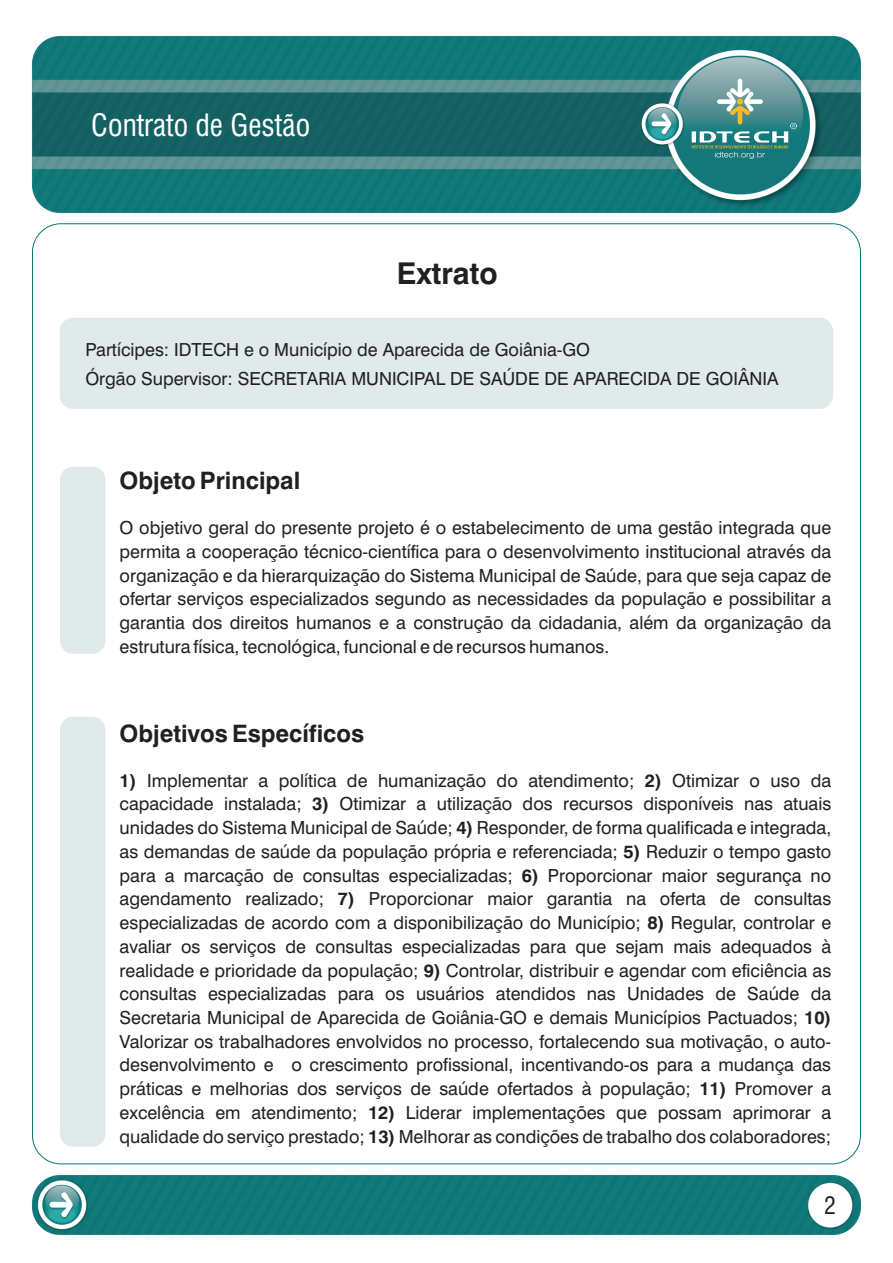
<style>
.page{position:relative;width:893px;height:1263px;background:#fff}
.page>*{position:absolute;margin:0;border:0;box-sizing:border-box;transform-origin:0 0}
.t1{font:condensed 30px "Swiss 721 BT";color:#fff}
.t2{font:700 30px "Swiss 721 BT";color:#231f20}
.t3{font:700 24px "Swiss 721 BT";color:#231f20}
.t4{font:condensed 23.7px "Swiss 721 BT";color:#231f20}
.t5{font:18px/23.7px "Swiss 721 BT";color:#231f20;text-align:justify}
.s1{font-weight:700}
</style>
<div class="page">
<div style="left:60px;top:318px;width:773px;height:91px;background:#e0eaeb;border-radius:13px"></div>
<img style="left:32px;top:36px;width:829px;height:177px">
<svg style="left:692px;top:79px;width:105px;height:80px;background:#609a97"></svg>
<img style="left:32px;top:1175px;width:829px;height:60px">
<div style="left:60px;top:467px;width:45px;height:187px;background:#e0eaeb;border-radius:13px"></div>
<div style="left:60px;top:717px;width:45px;height:430px;background:#e0eaeb;border-radius:13px"></div>
<h1 class="t1" style="left:91px;top:113px;width:220px">Contrato de Gestão</h1>
<h1 class="t2" style="left:397px;top:261px;width:102px">Extrato</h1>
<p class="t5" style="left:85px;top:337px;width:695px;line-height:29px">Partícipes: IDTECH e o Município de Aparecida de Goiânia-GO<br>Órgão Supervisor: SECRETARIA MUNICIPAL DE SAÚDE DE APARECIDA DE GOIÂNIA</p>
<h2 class="t3" style="left:120px;top:471px;width:182px">Objeto Principal</h2>
<p class="t5" style="left:120px;top:517px;width:713px">O objetivo geral do presente projeto é o estabelecimento de uma gestão integrada que permita a cooperação técnico-científica para o desenvolvimento institucional através da organização e da hierarquização do Sistema Municipal de Saúde, para que seja capaz de ofertar serviços especializados segundo as necessidades da população e possibilitar a garantia dos direitos humanos e a construção da cidadania, além da organização da estrutura física, tecnológica, funcional e de recursos humanos.</p>
<h2 class="t3" style="left:120px;top:724px;width:246px">Objetivos Específicos</h2>
<p class="t5" style="left:120px;top:770px;width:713px"><span class="s1">1)</span> Implementar a política de humanização do atendimento; <span class="s1">2)</span> Otimizar o uso da capacidade instalada; <span class="s1">3)</span> Otimizar a utilização dos recursos disponíveis nas atuais unidades do Sistema Municipal de Saúde; <span class="s1">4)</span> Responder, de forma qualificada e integrada, as demandas de saúde da população própria e referenciada; <span class="s1">5)</span> Reduzir o tempo gasto para a marcação de consultas especializadas; <span class="s1">6)</span> Proporcionar maior segurança no agendamento realizado; <span class="s1">7)</span> Proporcionar maior garantia na oferta de consultas especializadas de acordo com a disponibilização do Município; <span class="s1">8)</span> Regular, controlar e avaliar os serviços de consultas especializadas para que sejam mais adequados à realidade e prioridade da população; <span class="s1">9)</span> Controlar, distribuir e agendar com eficiência as consultas especializadas para os usuários atendidos nas Unidades de Saúde da Secretaria Municipal de Aparecida de Goiânia-GO e demais Municípios Pactuados; <span class="s1">10)<br></span>Valorizar os trabalhadores envolvidos no processo, fortalecendo sua motivação, o auto&shy;desenvolvimento e o crescimento profissional, incentivando-os para a mudança das práticas e melhorias dos serviços de saúde ofertados à população; <span class="s1">11)</span> Promover a excelência em atendimento; <span class="s1">12)</span> Liderar implementações que possam aprimorar a qualidade do serviço prestado; <span class="s1">13)</span> Melhorar as condições de trabalho dos colaboradores;</p>
<h3 class="t4" style="left:824px;top:1196px;width:13px">2</h3>
</div>
